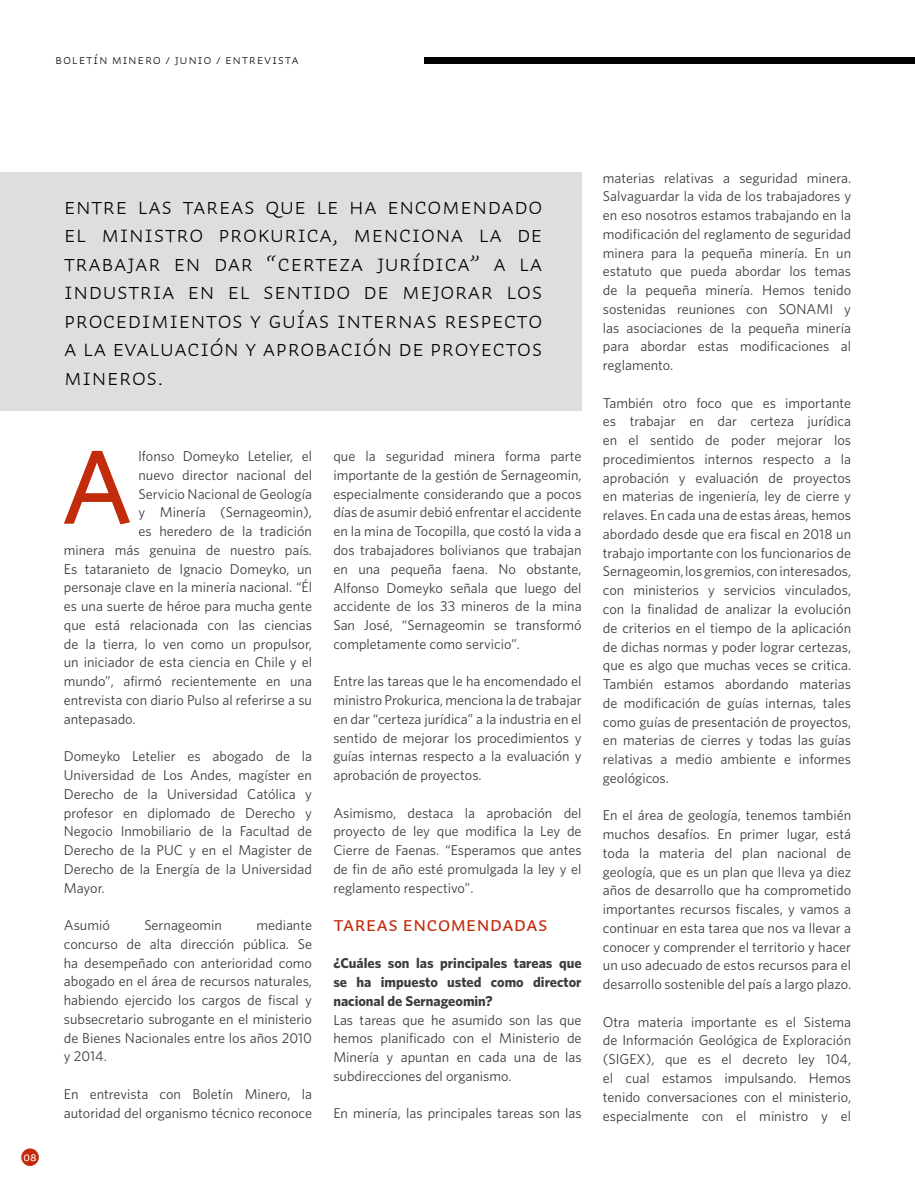
<style>
.page{position:relative;width:915px;height:1191px;background:#fff}
.page>*{position:absolute;margin:0;border:0;box-sizing:border-box;transform-origin:0 0}
.t1{font:24px/28.5px "Auto 2 Light Sm Cp";color:#000;text-align:justify}
.t2{font:21px "Auto 2 Regular Sm Cp";color:#c22c0c}
.t3{font:14.25px/18.8px "Whitney";color:#3c3c3b;text-align:justify}
.t4{font:700 14.25px/18.8px "Whitney";color:#3c3c3b;text-align:justify}
.t5{font:13.5px "Auto 2 Light Sm Cp";letter-spacing:.05em;color:#000}
.t6{font:12.75px "Auto 2 Regular Sm Cp";color:#fff}
</style>
<div class="page">
<div style="left:424px;top:57px;width:490px;height:7px;background:#000"></div>
<div style="left:21px;top:1148px;width:18px;height:18px;background:#c22c0c;border-radius:50%"></div>
<svg style="left:64px;top:451px;width:66px;height:73px"></svg>
<div style="left:0;top:172px;width:581px;height:239px;background:#dedede"></div>
<p class="t5" style="left:55px;top:51px;width:245px">BOLETÍN MINERO / JUNIO / ENTREVISTA</p>
<p class="t6" style="left:23px;top:1149px;width:15px">08</p>
<p class="t1" style="left:64px;top:192px;width:480px">Entre las tareas que le ha encomendado el ministro Prokurica, menciona la de trabajar en dar “certeza jurídica” a la industria en el sentido de mejorar los procedimientos y guías internas respecto a la evaluación y aprobación de proyectos mineros.</p>
<p class="t3" style="left:138px;top:446px;width:175px">lfonso Domeyko Letelier, el</p>
<p class="t3" style="left:138px;top:465px;width:175px">nuevo director nacional del</p>
<p class="t3" style="left:138px;top:484px;width:175px">Servicio Nacional de Geología</p>
<p class="t3" style="left:138px;top:503px;width:175px">y Minería (Sernageomin),</p>
<p class="t3" style="left:138px;top:521px;width:175px">es heredero de la tradición</p>
<p class="t3" style="left:64px;top:540px;width:250px">minera más genuina de nuestro país.</p>
<p class="t3" style="left:64px;top:559px;width:250px">Es tataranieto de Ignacio Domeyko, un</p>
<p class="t3" style="left:64px;top:578px;width:250px">personaje clave en la minería nacional. “Él</p>
<p class="t3" style="left:64px;top:596px;width:250px">es una suerte de héroe para mucha gente</p>
<p class="t3" style="left:64px;top:615px;width:250px">que está relacionada con las ciencias</p>
<p class="t3" style="left:64px;top:634px;width:250px">de la tierra, lo ven como un propulsor,</p>
<p class="t3" style="left:64px;top:653px;width:250px">un iniciador de esta ciencia en Chile y el</p>
<p class="t3" style="left:64px;top:671px;width:250px">mundo”, afirmó recientemente en una</p>
<p class="t3" style="left:64px;top:690px;width:250px">entrevista con diario Pulso al referirse a su</p>
<p class="t3" style="left:64px;top:709px;width:73px">antepasado.</p>
<p class="t3" style="left:64px;top:746px;width:250px">Domeyko Letelier es abogado de la Universidad de Los Andes, magíster en Derecho de la Universidad Católica y profesor en diplomado de Derecho y Negocio Inmobiliario de la Facultad de Derecho de la PUC y en el Magister de Derecho de la Energía de la Universidad Mayor.</p>
<p class="t3" style="left:64px;top:915px;width:47px">Asumió</p>
<p class="t3" style="left:144px;top:915px;width:79px">Sernageomin</p>
<p class="t3" style="left:64px;top:915px;width:250px;text-indent:192px">mediante concurso de alta dirección pública. Se ha desempeñado con anterioridad como abogado en el área de recursos naturales, habiendo ejercido los cargos de fiscal y subsecretario subrogante en el ministerio de Bienes Nacionales entre los años 2010 y 2014.</p>
<p class="t3" style="left:64px;top:1084px;width:250px">En entrevista con Boletín Minero, la autoridad del organismo técnico reconoce</p>
<p class="t3" style="left:333px;top:446px;width:250px">que la seguridad minera forma parte importante de la gestión de Sernageomin, especialmente considerando que a pocos días de asumir debió enfrentar el accidente en la mina de Tocopilla, que costó la vida a dos trabajadores bolivianos que trabajan en una pequeña faena. No obstante, Alfonso Domeyko señala que luego del accidente de los 33 mineros de la mina San José, “Sernageomin se transformó completamente como servicio”.</p>
<p class="t3" style="left:333px;top:671px;width:250px">Entre las tareas que le ha encomendado el ministro Prokurica, menciona la de trabajar en dar “certeza jurídica” a la industria en el sentido de mejorar los procedimientos y guías internas respecto a la evaluación y aprobación de proyectos.</p>
<p class="t3" style="left:333px;top:803px;width:250px">Asimismo, destaca la aprobación del proyecto de ley que modifica la Ley de Cierre de Faenas. “Esperamos que antes de fin de año esté promulgada la ley y el reglamento respectivo”.</p>
<h2 class="t2" style="left:333px;top:911px;width:216px">TAREAS ENCOMENDADAS</h2>
<p class="t4" style="left:333px;top:953px;width:250px">¿Cuáles son las principales tareas que se ha impuesto usted como director nacional de Sernageomin?</p>
<p class="t3" style="left:333px;top:1010px;width:250px">Las tareas que he asumido son las que hemos planificado con el Ministerio de Minería y apuntan en cada una de las subdirecciones del organismo.</p>
<p class="t3" style="left:333px;top:1103px;width:250px">En minería, las principales tareas son las</p>
<p class="t3" style="left:602px;top:168px;width:250px">materias relativas a seguridad minera.<br>Salvaguardar la vida de los trabajadores y en eso nosotros estamos trabajando en la modificación del reglamento de seguridad minera para la pequeña minería. En un estatuto que pueda abordar los temas de la pequeña minería. Hemos tenido sostenidas reuniones con SONAMI y las asociaciones de la pequeña minería para abordar estas modificaciones al reglamento.</p>
<p class="t3" style="left:602px;top:393px;width:250px">También otro foco que es importante es trabajar en dar certeza jurídica en el sentido de poder mejorar los procedimientos internos respecto a la aprobación y evaluación de proyectos en materias de ingeniería, ley de cierre y relaves. En cada una de estas áreas, hemos abordado desde que era fiscal en 2018 un trabajo importante con los funcionarios de Sernageomin, los gremios, con interesados, con ministerios y servicios vinculados, con la finalidad de analizar la evolución de criterios en el tiempo de la aplicación de dichas normas y poder lograr certezas, que es algo que muchas veces se critica.<br>También estamos abordando materias de modificación de guías internas, tales como guías de presentación de proyectos, en materias de cierres y todas las guías relativas a medio ambiente e informes geológicos.</p>
<p class="t3" style="left:602px;top:805px;width:250px">En el área de geología, tenemos también muchos desafíos. En primer lugar, está toda la materia del plan nacional de geología, que es un plan que lleva ya diez años de desarrollo que ha comprometido importantes recursos fiscales, y vamos a continuar en esta tarea que nos va llevar a conocer y comprender el territorio y hacer un uso adecuado de estos recursos para el desarrollo sostenible del país a largo plazo.</p>
<p class="t3" style="left:602px;top:1012px;width:250px">Otra materia importante es el Sistema de Información Geológica de Exploración (SIGEX), que es el decreto ley 104, el cual estamos impulsando. Hemos tenido conversaciones con el ministerio, especialmente con el ministro y el</p>
</div>
